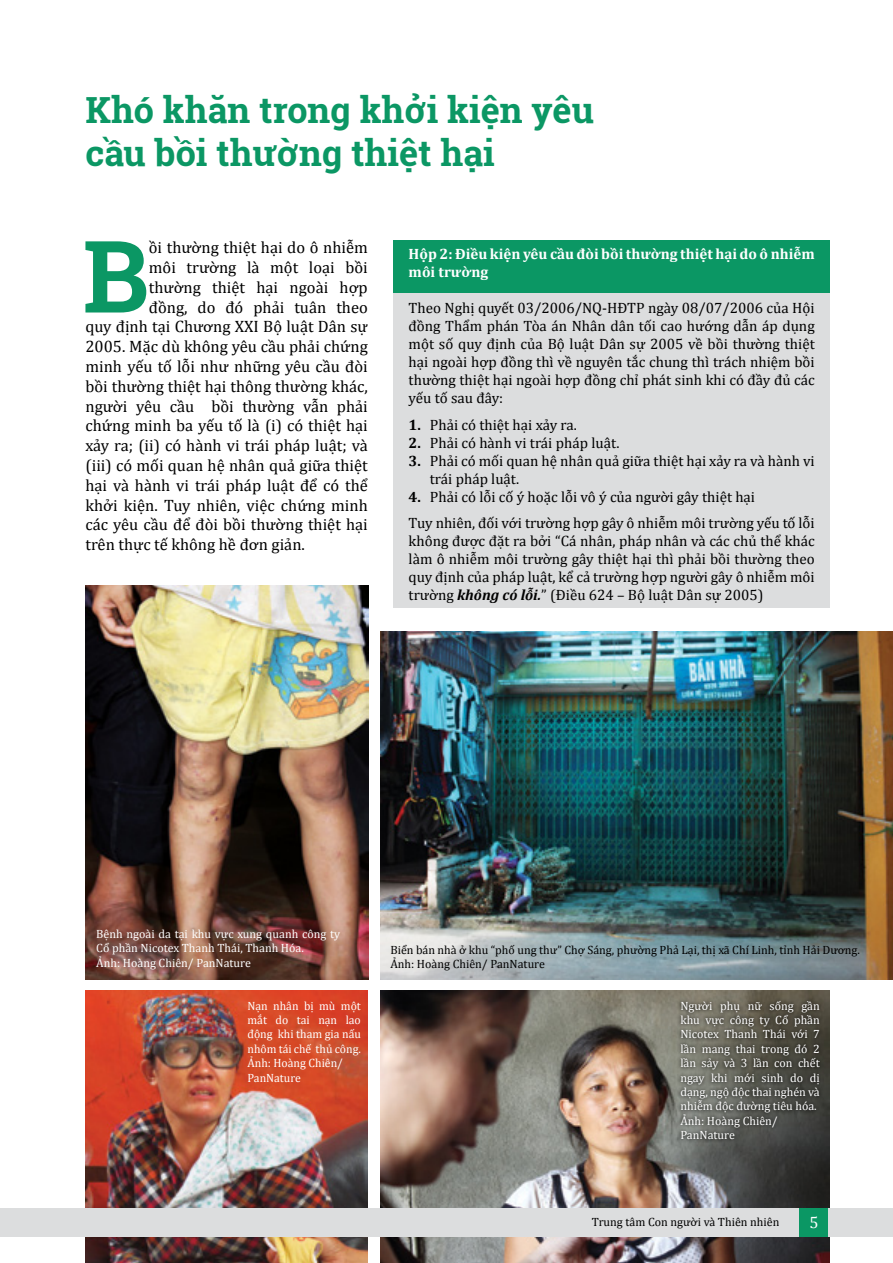
<style>
.page{position:relative;width:893px;height:1263px;background:#fff}
.page>*{position:absolute;margin:0;border:0;box-sizing:border-box;transform-origin:0 0}
.t1{font:700 100.05px "Roboto Slab";color:#0b9764}
.t2{font:700 36px/43.2px "Roboto Slab";color:#0b9764}
.t3{font:16.5px "Cambria";color:#000}
.t4{font:16.5px "Cambria";color:#fff}
.t5{font:15px/18px "Cambria";color:#000;text-align:justify}
.t6{font:700 15px/18px "Cambria";color:#fff}
.t7{font:12px/14.4px "Cambria";color:#fff}
.t8{font:12px/14.4px "Cambria";color:#000}
.s1{font-weight:700}
.s2{font-weight:700;font-style:italic}
</style>
<div class="page">
<div style="left:393px;top:240px;width:437px;height:53px;background:#0b9764"></div>
<div style="left:393px;top:293px;width:437px;height:315px;background:#dcddde"></div>
<img style="left:85px;top:585px;width:283px;height:395px">
<img style="left:85px;top:991px;width:283px;height:272px">
<img style="left:381px;top:631px;width:512px;height:349px">
<img style="left:381px;top:991px;width:449px;height:272px">
<div style="left:677px;top:997px;width:147px;height:147px;background:#000;opacity:.75"></div>
<div style="left:0;top:1208px;width:893px;height:29px;background:#dcddde"></div>
<div style="left:799px;top:1208px;width:29px;height:29px;background:#0b9764"></div>
<h2 class="t2" style="left:85px;top:88px;width:510px">Khó khăn trong khởi kiện yêu cầu bồi thường thiệt hại</h2>
<h1 class="t1" style="left:83px;top:208px;width:68px">B</h1>
<p class="t3" style="left:149px;top:238px;width:220px">ồi thường thiệt hại do ô nhiễm</p>
<p class="t3" style="left:149px;top:258px;width:220px">môi trường là một loại bồi</p>
<p class="t3" style="left:149px;top:277px;width:220px">thường thiệt hại ngoài hợp</p>
<p class="t3" style="left:149px;top:297px;width:220px">đồng, do đó phải tuân theo</p>
<p class="t3" style="left:85px;top:317px;width:284px">quy định tại Chương XXI Bộ luật Dân sự</p>
<p class="t3" style="left:85px;top:337px;width:284px">2005. Mặc dù không yêu cầu phải chứng</p>
<p class="t3" style="left:85px;top:357px;width:284px">minh yếu tố lỗi như những yêu cầu đòi</p>
<p class="t3" style="left:85px;top:376px;width:284px">bồi thường thiệt hại thông thường khác,</p>
<p class="t3" style="left:85px;top:396px;width:284px">người yêu cầu bồi thường vẫn phải</p>
<p class="t3" style="left:85px;top:416px;width:284px">chứng minh ba yếu tố là (i) có thiệt hại</p>
<p class="t3" style="left:85px;top:436px;width:284px">xảy ra; (ii) có hành vi trái pháp luật; và</p>
<p class="t3" style="left:85px;top:456px;width:284px">(iii) có mối quan hệ nhân quả giữa thiệt</p>
<p class="t3" style="left:85px;top:475px;width:284px">hại và hành vi trái pháp luật để có thể</p>
<p class="t3" style="left:85px;top:495px;width:284px">khởi kiện. Tuy nhiên, việc chứng minh</p>
<p class="t3" style="left:85px;top:515px;width:284px">các yêu cầu để đòi bồi thường thiệt hại</p>
<p class="t3" style="left:85px;top:535px;width:221px">trên thực tế không hề đơn giản.</p>
<p class="t6" style="left:409px;top:245px;width:408px">Hộp 2: Điều kiện yêu cầu đòi bồi thường thiệt hại do ô nhiễm môi trường</p>
<p class="t5" style="left:409px;top:299px;width:408px">Theo Nghị quyết 03/2006/NQ-HĐTP ngày 08/07/2006 của Hội đồng Thẩm phán Tòa án Nhân dân tối cao hướng dẫn áp dụng một số quy định của Bộ luật Dân sự 2005 về bồi thường thiệt hại ngoài hợp đồng thì về nguyên tắc chung thì trách nhiệm bồi thường thiệt hại ngoài hợp đồng chỉ phát sinh khi có đầy đủ các yếu tố sau đây:</p>
<p class="t5" style="left:409px;top:416px;width:170px"><span class="s1">1.</span> Phải có thiệt hại xảy ra.</p>
<p class="t5" style="left:409px;top:434px;width:212px"><span class="s1">2.</span> Phải có hành vi trái pháp luật.</p>
<p class="t5" style="left:430px;top:452px;width:386px;text-indent:-21px"><span class="s1">3.</span> Phải có mối quan hệ nhân quả giữa thiệt hại xảy ra và hành vi trái pháp luật.</p>
<p class="t5" style="left:409px;top:483px;width:408px;line-height:26.5px"><span class="s1">4.</span> Phải có lỗi cố ý hoặc lỗi vô ý của người gây thiệt hại<br>Tuy nhiên, đối với trường hợp gây ô nhiễm môi trường yếu tố lỗi</p>
<p class="t5" style="left:409px;top:532px;width:408px">không được đặt ra bởi “Cá nhân, pháp nhân và các chủ thể khác làm ô nhiễm môi trường gây thiệt hại thì phải bồi thường theo quy định của pháp luật, kể cả trường hợp người gây ô nhiễm môi trường <span class="s2">không có lỗi.</span>” (Điều 624 – Bộ luật Dân sự 2005)</p>
<p class="t7" style="left:96px;top:926px;width:245px">Bệnh ngoài da tại khu vực xung quanh công ty<br>Cổ phần Nicotex Thanh Thái, Thanh Hóa.<br>Ảnh: Hoàng Chiên/ PanNature</p>
<p class="t7" style="left:247px;top:998px;width:115px">Nạn nhân bị mù một mắt do tai nạn lao động khi tham gia nấu nhôm tái chế thủ công.<br>Ảnh: Hoàng Chiên/<br>PanNature</p>
<p class="t8" style="left:390px;top:942px;width:471px">Biển bán nhà ở khu “phố ung thư” Chợ Sáng, phường Phả Lại, thị xã Chí Linh, tỉnh Hải Dương.<br>Ảnh: Hoàng Chiên/ PanNature</p>
<p class="t7" style="left:680px;top:998px;width:141px">Người phụ nữ sống gần khu vực công ty Cổ phần<br>Nicotex Thanh Thái với 7 lần mang thai trong đó 2 lần sảy và 3 lần con chết ngay khi mới sinh do dị dạng, ngộ độc thai nghén và nhiễm độc đường tiêu hóa.<br>Ảnh: Hoàng Chiên/<br>PanNature</p>
<p class="t8" style="left:592px;top:1215px;width:189px">Trung tâm Con người và Thiên nhiên</p>
<p class="t4" style="left:809px;top:1213px;width:11px">5</p>
</div>
